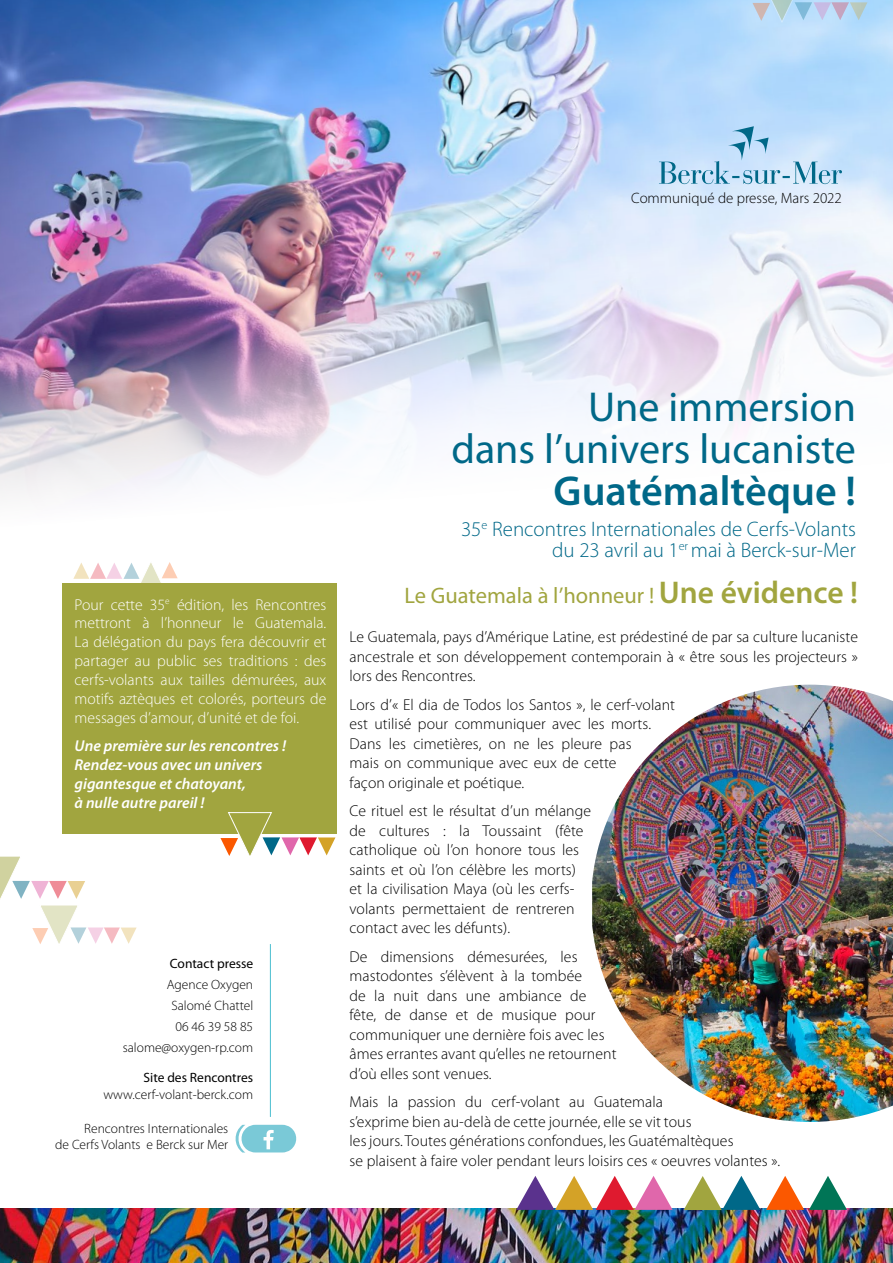
<style>
.page{position:relative;width:893px;height:1263px;background:#fff}
.page>*{position:absolute;margin:0;border:0;box-sizing:border-box;transform-origin:0 0}
.t1{font:42px/42px "Myriad Pro";color:#006888;text-align:right}
.t2{font:600 42px "Myriad Pro";color:#006888}
.t3{font:22.5px "Myriad Pro";color:#a1a53f}
.t4{font:300 21px/21px "Myriad Pro";color:#006888;text-align:right}
.t5{font:300 15.75px/19.5px "Myriad Pro";letter-spacing:.005em;color:#000}
.t6{font:300 15.75px/18.9px "Myriad Pro";color:#fff;text-align:justify}
.t7{font:italic 600 15.75px/18.9px "Myriad Pro";color:#fff}
.t8{font:300 15px "Myriad Pro";color:#000}
.t9{font:300 13.5px/21px "Myriad Pro";color:#000;text-align:right}
.t10{font:13.5px "Myriad Pro";color:#000}
.s1{font-weight:600;font-size:31.5px}
</style>
<div class="page">
<div style="left:62px;top:583px;width:275px;height:250px;background:#a1a53f"></div>
<img style="left:0;top:0;width:893px;height:583px">
<svg style="left:659px;top:126px;width:183px;height:58px"></svg>
<hr style="left:270px;top:944px;width:1px;height:173px;background:#4bbed0">
<svg style="left:235px;top:1125px;width:62px;height:27px"></svg>
<img style="left:0;top:1209px;width:893px;height:54px">
<img style="left:592px;top:685px;width:301px;height:437px">
<svg style="left:684px;top:1176px;width:76px;height:34px"></svg>
<svg style="left:516px;top:1176px;width:157px;height:34px"></svg>
<svg style="left:766px;top:1176px;width:81px;height:34px"></svg>
<svg style="left:220px;top:812px;width:115px;height:44px"></svg>
<svg style="left:0;top:856px;width:137px;height:88px"></svg>
<svg style="left:752px;top:0;width:115px;height:24px"></svg>
<p class="t8" style="left:631px;top:189px;width:212px">Communiqué de presse, Mars 2022</p>
<p class="t6" style="left:75px;top:595px;width:253px">Pour cette 35<sup>e</sup> édition, les Rencontres mettront à l’honneur le Guatemala.<br>La délégation du pays fera découvrir et partager au public ses traditions : des cerfs-volants aux tailles démurées, aux motifs aztèques et colorés, porteurs de messages d’amour, d’unité et de foi.</p>
<p class="t7" style="left:75px;top:736px;width:213px">Une première sur les rencontres !<br>Rendez-vous avec un univers gigantesque et chatoyant,<br>à nulle autre pareil !</p>
<p class="t10" style="left:170px;top:955px;width:85px">Contact presse</p>
<p class="t9" style="left:123px;top:974px;width:132px">Agence Oxygen<br>Salomé Chattel<br>06 46 39 58 85 salome@oxygen-rp.com</p>
<p class="t10" style="left:144px;top:1069px;width:111px">Site des Rencontres</p>
<p class="t9" style="left:103px;top:1083px;width:151px">www.cerf-volant-berck.com</p>
<p class="t9" style="left:55px;top:1120px;width:175px;line-height:16.2px">Rencontres Internationales<br>de Cerfs Volants e Berck sur Mer</p>
<h1 class="t1" style="left:451px;top:385px;width:406px">Une immersion<br>dans l’univers lucaniste</h1>
<h1 class="t2" style="left:554px;top:464px;width:304px">Guatémaltèque !</h1>
<h3 class="t4" style="left:461px;top:518px;width:396px">35<sup>e</sup> Rencontres Internationales de Cerfs-Volants du 23 avril au 1<sup>er</sup> mai à Berck-sur-Mer</h3>
<h2 class="t3" style="left:404px;top:582px;width:455px">Le Guatemala à l’honneur ! <span class="s1">Une évidence !</span></h2>
<p class="t5" style="left:350px;top:627px;width:510px;text-align:justify">Le Guatemala, pays d’Amérique Latine, est prédestiné de par sa culture lucaniste ancestrale et son développement contemporain à « être sous les projecteurs » lors des Rencontres.</p>
<p class="t5" style="left:350px;top:694px;width:327px">Lors d’« El dia de Todos los Santos », le cerf-volant est utilisé pour communiquer avec les morts.<br>Dans les cimetières, on ne les pleure pas<br>mais on communique avec eux de cette<br>façon originale et poétique.</p>
<p class="t5" style="left:350px;top:801px;width:243px">Ce rituel est le résultat d’un mélange de cultures : la Toussaint (fête catholique où l’on honore tous les saints et où l’on célèbre les morts) et la civilisation Maya (où les cerfs&shy;volants permettaient de rentreren contact avec les défunts).</p>
<p class="t5" style="left:350px;top:946px;width:268px">De dimensions démesurées, les mastodontes s’élèvent à la tombée<br>de la nuit dans une ambiance de fête, de danse et de musique pour communiquer une dernière fois avec les âmes errantes avant qu’elles ne retournent d’où elles sont venues.</p>
<p class="t5" style="left:350px;top:1092px;width:432px">Mais la passion du cerf-volant au Guatemala<br>s’exprime bien au-delà de cette journée, elle se vit tous<br>les jours. Toutes générations confondues, les Guatémaltèques<br>se plaisent à faire voler pendant leurs loisirs ces « oeuvres volantes ».</p>
</div>
